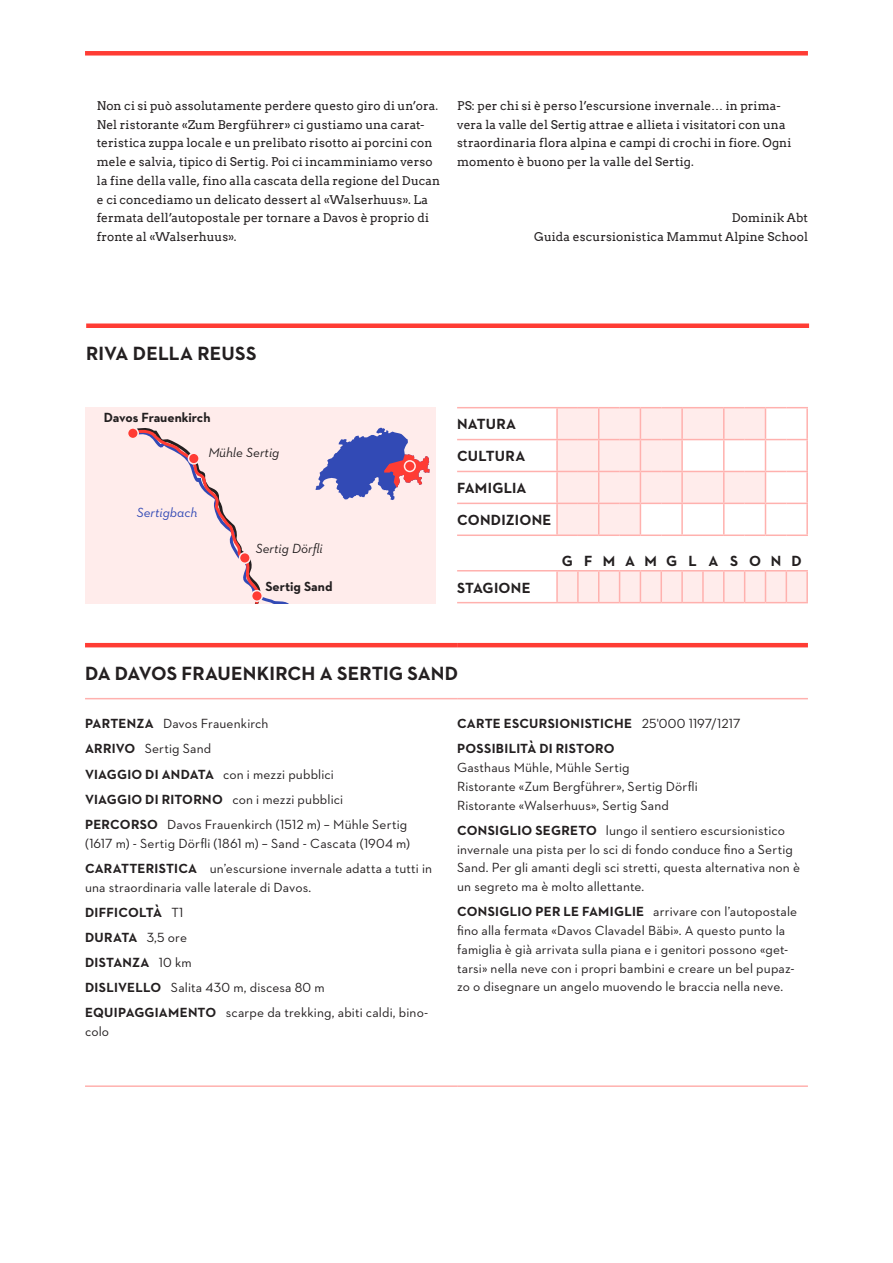
<style>
.page{position:relative;width:893px;height:1263px;background:#fff}
.page>*{position:absolute;margin:0;border:0;box-sizing:border-box;transform-origin:0 0}
._01_Route_H1{font:700 19.5px "Neutraface 2 Text";letter-spacing:.005em;color:#231f20}
._02_Route_H2{font:700 15px "Neutraface 2 Text";letter-spacing:.015em;color:#231f20}
._03_Route_Lauftext{font:13.5px/18.8px "Neutraface 2 Text";letter-spacing:.01em;color:#231f20}
._03_Route_Lauftext-2{font:700 13.5px "Neutraface 2 Text";letter-spacing:.005em;color:#231f20}
.t1{font:italic 13.5px "Neutraface 2 Text";color:#231f20}
.t2{font:italic 13.5px "Neutraface 2 Text";color:#324ab5}
._05_Lauftext{font:12px/18.8px "Arvo";letter-spacing:.01em;color:#231f20}
.s1{font-weight:700}
.s2{font-weight:400}
</style>
<div class="page">
<div style="left:85px;top:51px;width:723px;height:5px;background:#ff3c34"></div>
<div style="left:85px;top:407px;width:351px;height:196px;background:#ffeceb"></div>
<svg style="left:137px;top:428px;width:151px;height:175px"></svg>
<div style="left:128px;top:428px;width:10px;height:11px;background:#ff3c34;border-radius:50%"></div>
<div style="left:127px;top:427px;width:12px;height:12px;border:2px solid #ffeceb;border-radius:50%"></div>
<div style="left:208px;top:444px;width:71px;height:18px;background:#ffeceb"></div>
<div style="left:239px;top:553px;width:11px;height:10px;background:#ff3c34;border-radius:50%"></div>
<div style="left:239px;top:552px;width:12px;height:12px;border:2px solid #ffeceb;border-radius:50%"></div>
<div style="left:188px;top:453px;width:11px;height:11px;background:#ff3c34;border-radius:50%"></div>
<div style="left:188px;top:452px;width:12px;height:13px;border:2px solid #ffeceb;border-radius:50%"></div>
<div style="left:252px;top:591px;width:10px;height:10px;background:#ff3c34;border-radius:50%"></div>
<div style="left:251px;top:590px;width:12px;height:12px;border:2px solid #ffeceb;border-radius:50%"></div>
<div style="left:256px;top:540px;width:67px;height:18px;background:#ffeceb"></div>
<div style="left:265px;top:577px;width:67px;height:19px;background:#ffeceb"></div>
<svg style="left:315px;top:428px;width:115px;height:72px"></svg>
<div style="left:404px;top:461px;width:11px;height:10px;background:#ff3c34;border-radius:50%"></div>
<div style="left:404px;top:460px;width:12px;height:12px;border:2px solid #ffeceb;border-radius:50%"></div>
<hr style="left:85px;top:643px;width:372px;height:4px;background:#ff3c34">
<hr style="left:457px;top:643px;width:351px;height:4px;background:#ff3c34">
<hr style="left:85px;top:1085px;width:372px;height:2px;background:#ffb1ae">
<hr style="left:457px;top:1085px;width:351px;height:2px;background:#ffb1ae">
<hr style="left:85px;top:698px;width:372px;height:1px;background:#ffb1ae">
<hr style="left:457px;top:698px;width:351px;height:1px;background:#ffb1ae">
<svg style="left:558px;top:571px;width:248px;height:31px;background:#ffe9e8"></svg>
<hr style="left:457px;top:570px;width:100px;height:1px;background:#ffb1ae">
<hr style="left:619px;top:571px;width:1px;height:31px;background:#ffb1ae">
<hr style="left:640px;top:571px;width:1px;height:31px;background:#ffb1ae">
<hr style="left:660px;top:571px;width:2px;height:31px;background:#ffb1ae">
<hr style="left:681px;top:571px;width:2px;height:31px;background:#ffb1ae">
<hr style="left:702px;top:571px;width:2px;height:31px;background:#ffb1ae">
<hr style="left:723px;top:571px;width:2px;height:31px;background:#ffb1ae">
<hr style="left:744px;top:571px;width:1px;height:31px;background:#ffb1ae">
<hr style="left:765px;top:571px;width:1px;height:31px;background:#ffb1ae">
<svg style="left:557px;top:570px;width:251px;height:1px"></svg>
<hr style="left:806px;top:571px;width:2px;height:31px;background:#ffb1ae">
<hr style="left:457px;top:602px;width:100px;height:1px;background:#ffb1ae">
<svg style="left:557px;top:602px;width:251px;height:1px"></svg>
<hr style="left:457px;top:407px;width:100px;height:1px;background:#ffb1ae">
<hr style="left:556px;top:408px;width:2px;height:31px;background:#ffb1ae">
<hr style="left:457px;top:439px;width:100px;height:1px;background:#ffb1ae">
<hr style="left:556px;top:440px;width:2px;height:31px;background:#ffb1ae">
<hr style="left:457px;top:471px;width:100px;height:1px;background:#ffb1ae">
<hr style="left:556px;top:472px;width:2px;height:31px;background:#ffb1ae">
<hr style="left:457px;top:503px;width:100px;height:1px;background:#ffb1ae">
<hr style="left:556px;top:504px;width:2px;height:30px;background:#ffb1ae">
<svg style="left:557px;top:407px;width:251px;height:127px"></svg>
<hr style="left:457px;top:534px;width:100px;height:2px;background:#ffb1ae">
<hr style="left:557px;top:534px;width:21px;height:2px;background:#ffb1ae">
<hr style="left:578px;top:534px;width:21px;height:2px;background:#ffb1ae">
<hr style="left:599px;top:534px;width:21px;height:2px;background:#ffb1ae">
<hr style="left:620px;top:534px;width:20px;height:2px;background:#ffb1ae">
<hr style="left:640px;top:534px;width:21px;height:2px;background:#ffb1ae">
<hr style="left:661px;top:534px;width:21px;height:2px;background:#ffb1ae">
<hr style="left:682px;top:534px;width:21px;height:2px;background:#ffb1ae">
<hr style="left:703px;top:534px;width:21px;height:2px;background:#ffb1ae">
<hr style="left:724px;top:534px;width:21px;height:2px;background:#ffb1ae">
<hr style="left:745px;top:534px;width:20px;height:2px;background:#ffb1ae">
<hr style="left:765px;top:534px;width:21px;height:2px;background:#ffb1ae">
<hr style="left:786px;top:534px;width:22px;height:2px;background:#ffb1ae">
<hr style="left:556px;top:571px;width:2px;height:31px;background:#ffb1ae">
<hr style="left:577px;top:571px;width:2px;height:31px;background:#ffb1ae">
<hr style="left:598px;top:571px;width:1px;height:31px;background:#ffb1ae">
<hr style="left:786px;top:571px;width:1px;height:31px;background:#ffb1ae">
<div style="left:86px;top:323px;width:723px;height:5px;background:#ff3c34"></div>
<p class="_05_Lauftext" style="left:97px;top:96px;width:345px">Non ci si può assolutamente perdere questo giro di un’ora.<br>Nel ristorante «Zum Bergführer» ci gustiamo una carat&shy;teristica zuppa locale e un prelibato risotto ai porcini con mele e salvia, tipico di Sertig. Poi ci incamminiamo verso la fine della valle, fino alla cascata della regione del Ducan e ci concediamo un delicato dessert al «Walserhuus». La fermata dell’autopostale per tornare a Davos è proprio di fronte al «Walserhuus».</p>
<p class="_05_Lauftext" style="left:457px;top:96px;width:336px">PS: per chi si è perso l’escursione invernale… in prima&shy;vera la valle del Sertig attrae e allieta i visitatori con una straordinaria flora alpina e campi di crochi in fiore. Ogni momento è buono per la valle del Sertig.</p>
<p class="_05_Lauftext" style="left:534px;top:209px;width:275px;text-align:right">Dominik Abt<br>Guida escursionistica Mammut Alpine School</p>
<p class="_01_Route_H1" style="left:86px;top:341px;width:172px">RIVA DELLA REUSS</p>
<p class="_03_Route_Lauftext-2" style="left:104px;top:408px;width:108px">Davos Frauenkirch</p>
<p class="t1" style="left:208px;top:444px;width:73px">Mühle Sertig</p>
<p class="t2" style="left:137px;top:504px;width:62px">Sertigbach</p>
<p class="t1" style="left:256px;top:540px;width:68px">Sertig Dörfli</p>
<p class="_03_Route_Lauftext-2" style="left:265px;top:577px;width:69px">Sertig Sand</p>
<p class="_02_Route_H2" style="left:457px;top:415px;width:61px">NATURA</p>
<p class="_02_Route_H2" style="left:457px;top:447px;width:70px">CULTURA</p>
<p class="_02_Route_H2" style="left:457px;top:478px;width:71px">FAMIGLIA</p>
<p class="_02_Route_H2" style="left:457px;top:510px;width:96px">CONDIZIONE</p>
<p class="_02_Route_H2" style="left:457px;top:578px;width:75px">STAGIONE</p>
<p class="_02_Route_H2" style="left:562px;top:551px;width:13px">G</p>
<p class="_02_Route_H2" style="left:584px;top:551px;width:10px">F</p>
<p class="_02_Route_H2" style="left:603px;top:551px;width:14px">M</p>
<p class="_02_Route_H2" style="left:625px;top:551px;width:11px">A</p>
<p class="_02_Route_H2" style="left:645px;top:551px;width:14px">M</p>
<p class="_02_Route_H2" style="left:666px;top:551px;width:13px">G</p>
<p class="_02_Route_H2" style="left:688px;top:551px;width:10px">L</p>
<p class="_02_Route_H2" style="left:708px;top:551px;width:11px">A</p>
<p class="_02_Route_H2" style="left:730px;top:551px;width:10px">S</p>
<p class="_02_Route_H2" style="left:749px;top:551px;width:13px">O</p>
<p class="_02_Route_H2" style="left:771px;top:551px;width:12px">N</p>
<p class="_02_Route_H2" style="left:792px;top:551px;width:12px">D</p>
<p class="_01_Route_H1" style="left:85px;top:660px;width:375px">DA DAVOS FRAUENKIRCH A SERTIG SAND</p>
<p class="_03_Route_Lauftext" style="left:85px;top:714px;width:185px"><span class="s1">PARTENZA</span> Davos Frauenkirch</p>
<p class="_03_Route_Lauftext" style="left:85px;top:739px;width:128px"><span class="s1">ARRIVO</span> Sertig Sand</p>
<p class="_03_Route_Lauftext" style="left:85px;top:764px;width:250px"><span class="s1">VIAGGIO DI ANDATA</span> con i mezzi pubblici</p>
<p class="_03_Route_Lauftext" style="left:85px;top:789px;width:260px"><span class="s1">VIAGGIO DI RITORNO</span> con i mezzi pubblici</p>
<p class="_03_Route_Lauftext" style="left:85px;top:815px;width:327px"><span class="s1">PERCORSO</span> Davos Frauenkirch (1512 m) – Mühle Sertig (1617 m) - Sertig Dörfli (1861 m) – Sand - Cascata (1904 m)</p>
<p class="_03_Route_Lauftext" style="left:85px;top:858px;width:349px"><span class="s1">CARATTERISTICA</span> un’escursione invernale adatta a tutti in una straordinaria valle laterale di Davos.</p>
<p class="_03_Route_Lauftext-2" style="left:85px;top:903px;width:100px">DIFFICOLTÀ <span class="s2">T1</span></p>
<p class="_03_Route_Lauftext-2" style="left:85px;top:928px;width:103px">DURATA <span class="s2">3,5 ore</span></p>
<p class="_03_Route_Lauftext-2" style="left:85px;top:954px;width:108px">DISTANZA <span class="s2">10 km</span></p>
<p class="_03_Route_Lauftext" style="left:85px;top:978px;width:241px"><span class="s1">DISLIVELLO</span> Salita 430 m, discesa 80 m</p>
<p class="_03_Route_Lauftext" style="left:85px;top:1003px;width:345px"><span class="s1">EQUIPAGGIAMENTO</span> scarpe da trekking, abiti caldi, bino&shy;colo</p>
<p class="_03_Route_Lauftext-2" style="left:457px;top:715px;width:285px">CARTE ESCURSIONISTICHE <span class="s2">25'000 1197/1217</span></p>
<p class="_03_Route_Lauftext" style="left:457px;top:739px;width:242px"><span class="s1">POSSIBILITÀ DI RISTORO<br></span>Gasthaus Mühle, Mühle Sertig<br>Ristorante «Zum Bergführer», Sertig Dörfli Ristorante «Walserhuus», Sertig Sand</p>
<p class="_03_Route_Lauftext" style="left:457px;top:821px;width:344px"><span class="s1">CONSIGLIO SEGRETO</span> lungo il sentiero escursionistico invernale una pista per lo sci di fondo conduce fino a Sertig Sand. Per gli amanti degli sci stretti, questa alternativa non è un segreto ma è molto allettante.</p>
<p class="_03_Route_Lauftext" style="left:457px;top:902px;width:342px"><span class="s1">CONSIGLIO PER LE FAMIGLIE</span> arrivare con l’autopostale fino alla fermata «Davos Clavadel Bäbi». A questo punto la famiglia è già arrivata sulla piana e i genitori possono «get&shy;tarsi» nella neve con i propri bambini e creare un bel pupaz&shy;zo o disegnare un angelo muovendo le braccia nella neve.</p>
</div>
